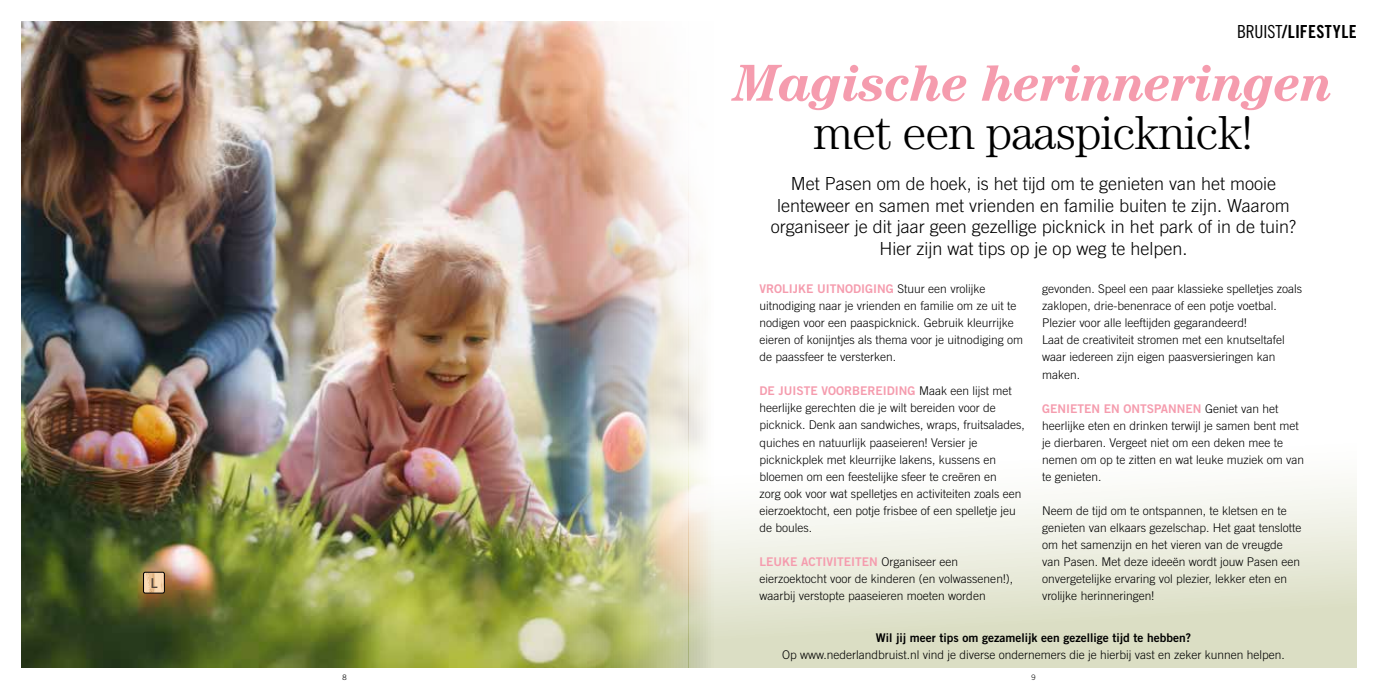
<style>
.page{position:relative;width:1378px;height:689px;background:#fff}
.page>*{position:absolute;margin:0;border:0;box-sizing:border-box;transform-origin:0 0}
.t1{font:italic 700 52.05px "Century Std";letter-spacing:-.02em;color:#f59cae}
.t2{font:300 48px "Century Std";letter-spacing:-.02em;color:#000}
.t3{font:300 18px/21.6px "Trade Gothic LT Std";color:#000;text-align:center}
.t4{font:18px "Trade Gothic LT Std Bd Cn 20";letter-spacing:.02em;color:#000}
.t5{font:300 12px/17px "Trade Gothic LT Std";color:#000}
.t6{font:12px "Trade Gothic LT Std Bd 2";color:#f59cae}
.t7{font:12px "Trade Gothic LT Std Bd 2";color:#000}
.t8{font:300 7.5px "Trade Gothic LT Std";color:#000}
.s1{font-family:"Trade Gothic LT Std Cn 18"}
.s2{font-family:"Trade Gothic LT Std";font-weight:300;color:#000}
</style>
<div class="page">
<img style="left:21px;top:21px;width:668px;height:647px">
<svg style="left:143px;top:572px;width:22px;height:21px"></svg>
<div style="left:143px;top:572px;width:22px;height:21px;border:1px solid #000;border-radius:2px"></div>
<svg style="left:689px;top:193px;width:667px;height:475px"></svg>
<h3 class="t4" style="left:1237px;top:21px;width:121px"><span class="s1">BRUIST</span>/LIFESTYLE</h3>
<h1 class="t1" style="left:733px;top:53px;width:601px">Magische herinneringen</h1>
<h2 class="t2" style="left:814px;top:105px;width:441px">met een paaspicknick!</h2>
<h3 class="t3" style="left:771px;top:173px;width:527px">Met Pasen om de hoek, is het tijd om te genieten van het mooie lenteweer en samen met vrienden en familie buiten te zijn. Waarom organiseer je dit jaar geen gezellige picknick in het park of in de tuin?<br>Hier zijn wat tips op je op weg te helpen.</h3>
<p class="t6" style="left:759px;top:282px;width:228px">VROLIJKE UITNODIGING <span class="s2">Stuur een vrolijke</span></p>
<p class="t5" style="left:759px;top:297px;width:265px">uitnodiging naar je vrienden en familie om ze uit te nodigen voor een paaspicknick. Gebruik kleurrijke eieren of konijntjes als thema voor je uitnodiging om de paassfeer te versterken.</p>
<p class="t6" style="left:759px;top:384px;width:254px">DE JUISTE VOORBEREIDING <span class="s2">Maak een lijst met</span></p>
<p class="t5" style="left:759px;top:399px;width:267px">heerlijke gerechten die je wilt bereiden voor de picknick. Denk aan sandwiches, wraps, fruitsalades, quiches en natuurlijk paaseieren! Versier je picknickplek met kleurrijke lakens, kussens en bloemen om een feestelijke sfeer te creëren en<br>zorg ook voor wat spelletjes en activiteiten zoals een eierzoektocht, een potje frisbee of een spelletje jeu de boules.</p>
<p class="t6" style="left:759px;top:554px;width:200px">LEUKE ACTIVITEITEN <span class="s2">Organiseer een</span></p>
<p class="t5" style="left:759px;top:570px;width:255px">eierzoektocht voor de kinderen (en volwassenen!), waarbij verstopte paaseieren moeten worden</p>
<p class="t7" style="left:876px;top:630px;width:317px">Wil jij meer tips om gezamelijk een gezellige tijd te hebben?</p>
<p class="t5" style="left:782px;top:646px;width:504px">Op www.nederlandbruist.nl vind je diverse ondernemers die je hierbij vast en zeker kunnen helpen.</p>
<p class="t5" style="left:1042px;top:280px;width:262px">gevonden. Speel een paar klassieke spelletjes zoals zaklopen, drie-benenrace of een potje voetbal.<br>Plezier voor alle leeftijden gegarandeerd!<br>Laat de creativiteit stromen met een knutseltafel waar iedereen zijn eigen paasversieringen kan maken.</p>
<p class="t6" style="left:1042px;top:401px;width:238px">GENIETEN EN ONTSPANNEN <span class="s2">Geniet van het</span></p>
<p class="t5" style="left:1042px;top:417px;width:264px">heerlijke eten en drinken terwijl je samen bent met je dierbaren. Vergeet niet om een deken mee te nemen om op te zitten en wat leuke muziek om van te genieten.</p>
<p class="t5" style="left:1042px;top:502px;width:261px">Neem de tijd om te ontspannen, te kletsen en te genieten van elkaars gezelschap. Het gaat tenslotte om het samenzijn en het vieren van de vreugde van Pasen. Met deze ideeën wordt jouw Pasen een onvergetelijke ervaring vol plezier, lekker eten en vrolijke herinneringen!</p>
<p class="t8" style="left:342px;top:672px;width:6px">8</p>
<p class="t8" style="left:1031px;top:672px;width:6px">9</p>
</div>
